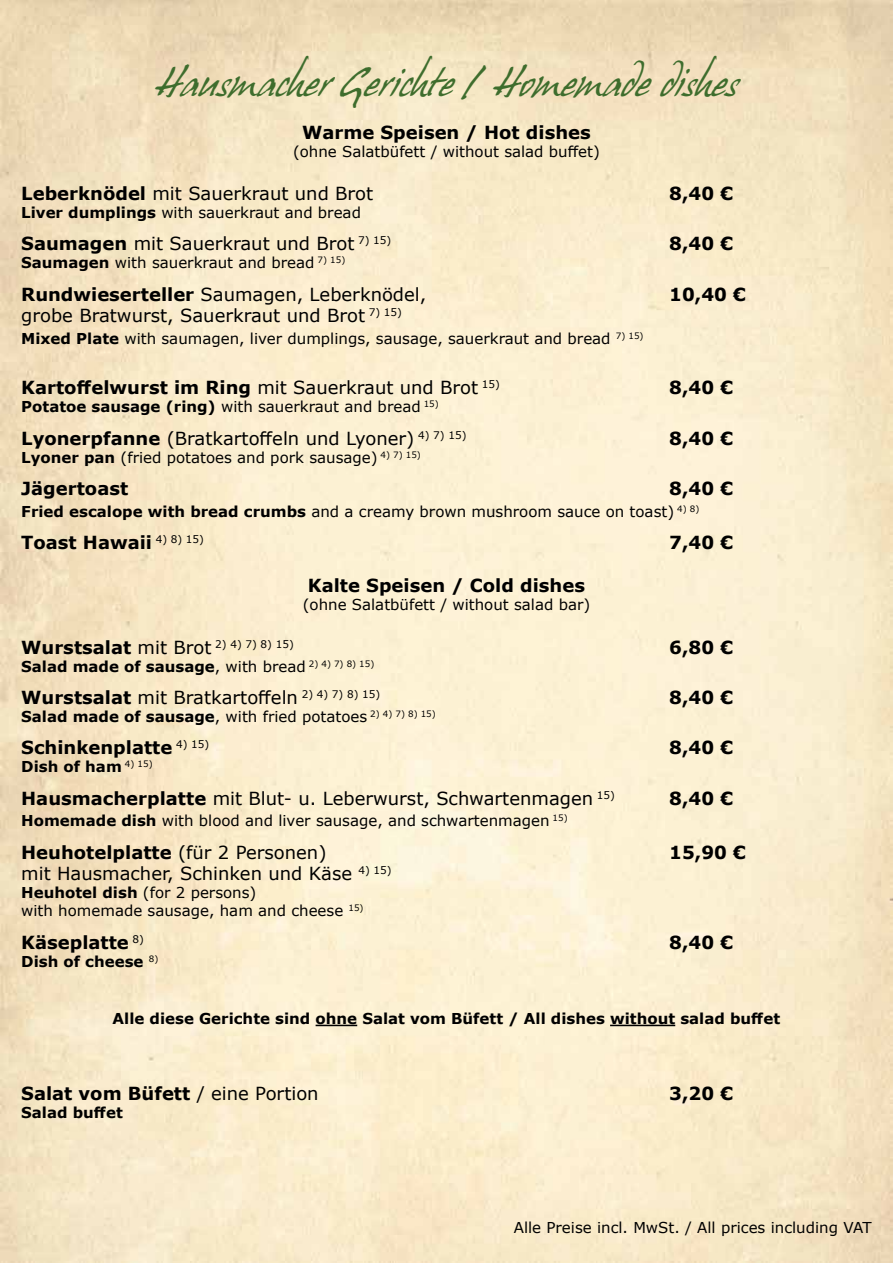
<style>
.page{position:relative;width:893px;height:1263px;background:#fff}
.page>*{position:absolute;margin:0;border:0;box-sizing:border-box;transform-origin:0 0}
.t1{font:36px "Hans Hand";color:#3e6d2d}
.t2{font:18px "Verdana";color:#000}
.t3{font:700 18px "Verdana";color:#000}
.t4{font:15px/18px "Verdana";color:#000}
.t5{font:700 15px "Verdana";color:#000}
.t6{font:10.5px "Verdana";color:#000}
.s1{font-weight:700}
.s2{font-weight:400}
.s3{font-weight:700;font-size:18px}
.s4{font-size:18px}
</style>
<div class="page">
<hr style="left:316px;top:1025px;width:41px;height:1px;background:#000">
<hr style="left:610px;top:1025px;width:65px;height:1px;background:#000">
<h1 class="t1" style="left:156px;top:62px;width:583px">Hausmacher Gerichte / Homemade dishes</h1>
<p class="t3" style="left:302px;top:119px;width:290px">Warme Speisen / Hot dishes</p>
<p class="t4" style="left:293px;top:142px;width:308px">(ohne Salatbüfett / without salad buffet)</p>
<p class="t2" style="left:21px;top:181px;width:354px"><span class="s1">Leberknödel</span> mit Sauerkraut und Brot</p>
<p class="t3" style="left:669px;top:181px;width:65px">8,40 €</p>
<p class="t4" style="left:21px;top:203px;width:341px"><span class="s1">Liver dumplings</span> with sauerkraut and bread</p>
<p class="t2" style="left:21px;top:231px;width:372px"><span class="s1">Saumagen</span> mit Sauerkraut und Brot <sup>7)</sup> <sup>15)</sup></p>
<p class="t3" style="left:669px;top:231px;width:65px">8,40 €</p>
<p class="t4" style="left:21px;top:254px;width:326px"><span class="s1">Saumagen</span> with sauerkraut and bread <sup>7)</sup> <sup>15)</sup></p>
<p class="t2" style="left:21px;top:282px;width:407px"><span class="s1">Rundwieserteller</span> Saumagen, Leberknödel,</p>
<p class="t3" style="left:669px;top:281px;width:78px">10,40 €</p>
<p class="t2" style="left:21px;top:303px;width:382px">grobe Bratwurst, Sauerkraut und Brot <sup>7)</sup> <sup>15)</sup></p>
<p class="t4" style="left:21px;top:329px;width:624px"><span class="s1">Mixed Plate</span> with saumagen, liver dumplings, sausage, sauerkraut and bread <sup>7)</sup> <sup>15)</sup></p>
<p class="t3" style="left:21px;top:375px;width:480px">Kartoffelwurst im Ring <span class="s2">mit Sauerkraut und Brot</span> <sup>15)</sup></p>
<p class="t3" style="left:669px;top:375px;width:65px">8,40 €</p>
<p class="t4" style="left:21px;top:398px;width:419px"><span class="s1">Potatoe sausage (ring)</span> with sauerkraut and bread <sup>15)</sup></p>
<p class="t2" style="left:21px;top:426px;width:447px"><span class="s1">Lyonerpfanne</span> (Bratkartoffeln und Lyoner) <sup>4)</sup> <sup>7)</sup> <sup>15)</sup></p>
<p class="t3" style="left:669px;top:425px;width:65px">8,40 €</p>
<p class="t4" style="left:21px;top:448px;width:401px"><span class="s1">Lyoner pan</span> (fried potatoes and pork sausage) <sup>4)</sup> <sup>7)</sup> <sup>15)</sup></p>
<p class="t3" style="left:21px;top:476px;width:108px">Jägertoast</p>
<p class="t3" style="left:669px;top:476px;width:65px">8,40 €</p>
<p class="t4" style="left:21px;top:502px;width:680px"><span class="s1">Fried escalope with bread crumbs</span> and a creamy brown mushroom sauce on toast) <sup>4)</sup> <sup>8)</sup></p>
<p class="t3" style="left:21px;top:530px;width:184px">Toast Hawaii <sup>4)</sup> <sup>8)</sup> <sup>15)</sup></p>
<p class="t3" style="left:669px;top:530px;width:65px">7,40 €</p>
<p class="t3" style="left:308px;top:573px;width:279px">Kalte Speisen / Cold dishes</p>
<p class="t4" style="left:303px;top:596px;width:289px">(ohne Salatbüfett / without salad bar)</p>
<p class="t6" style="left:21px;top:636px;width:274px"><span class="s3">Wurstsalat</span> <span class="s4">mit Brot</span> 2) 4) 7) 8) 15)</p>
<p class="t3" style="left:669px;top:634px;width:65px">6,80 €</p>
<p class="t5" style="left:21px;top:655px;width:355px">Salad made of sausage<span class="s2">, with bread</span> <sup>2)</sup> <sup>4)</sup> <sup>7)</sup> <sup>8)</sup> <sup>15)</sup></p>
<p class="t2" style="left:21px;top:685px;width:361px"><span class="s1">Wurstsalat</span> mit Bratkartoffeln <sup>2)</sup> <sup>4)</sup> <sup>7)</sup> <sup>8)</sup> <sup>15)</sup></p>
<p class="t3" style="left:669px;top:685px;width:65px">8,40 €</p>
<p class="t5" style="left:21px;top:706px;width:416px">Salad made of sausage<span class="s2">, with fried potatoes</span> <sup>2)</sup> <sup>4)</sup> <sup>7)</sup> <sup>8)</sup> <sup>15)</sup></p>
<p class="t3" style="left:21px;top:735px;width:190px">Schinkenplatte <sup>4)</sup> <sup>15)</sup></p>
<p class="t3" style="left:669px;top:735px;width:65px">8,40 €</p>
<p class="t5" style="left:21px;top:756px;width:133px">Dish of ham <sup>4)</sup> <sup>15)</sup></p>
<p class="t2" style="left:21px;top:786px;width:595px"><span class="s1">Hausmacherplatte</span> mit Blut- u. Leberwurst, Schwartenmagen <sup>15)</sup></p>
<p class="t3" style="left:669px;top:785px;width:65px">8,40 €</p>
<p class="t4" style="left:21px;top:812px;width:548px"><span class="s1">Homemade dish</span> with blood and liver sausage, and schwartenmagen <sup>15)</sup></p>
<p class="t3" style="left:21px;top:839px;width:307px">Heuhotelplatte <span class="s2">(für 2 Personen)</span></p>
<p class="t3" style="left:669px;top:839px;width:78px">15,90 €</p>
<p class="t2" style="left:21px;top:861px;width:372px">mit Hausmacher, Schinken und Käse <sup>4)</sup> <sup>15)</sup></p>
<p class="t4" style="left:21px;top:884px;width:344px"><span class="s1">Heuhotel dish</span> (for 2 persons)<br>with homemade sausage, ham and cheese <sup>15)</sup></p>
<p class="t3" style="left:21px;top:929px;width:124px">Käseplatte <sup>8)</sup></p>
<p class="t3" style="left:669px;top:929px;width:65px">8,40 €</p>
<p class="t5" style="left:21px;top:951px;width:139px">Dish of cheese <sup>8)</sup></p>
<p class="t5" style="left:113px;top:1008px;width:669px">Alle diese Gerichte sind ohne Salat vom Büfett / All dishes without salad buffet</p>
<p class="t3" style="left:21px;top:1081px;width:299px">Salat vom Büfett <span class="s2">/ eine Portion</span></p>
<p class="t3" style="left:669px;top:1081px;width:65px">3,20 €</p>
<p class="t5" style="left:21px;top:1102px;width:103px">Salad buffet</p>
<p class="t4" style="left:514px;top:1218px;width:359px">Alle Preise incl. MwSt. / All prices including VAT</p>
</div>
